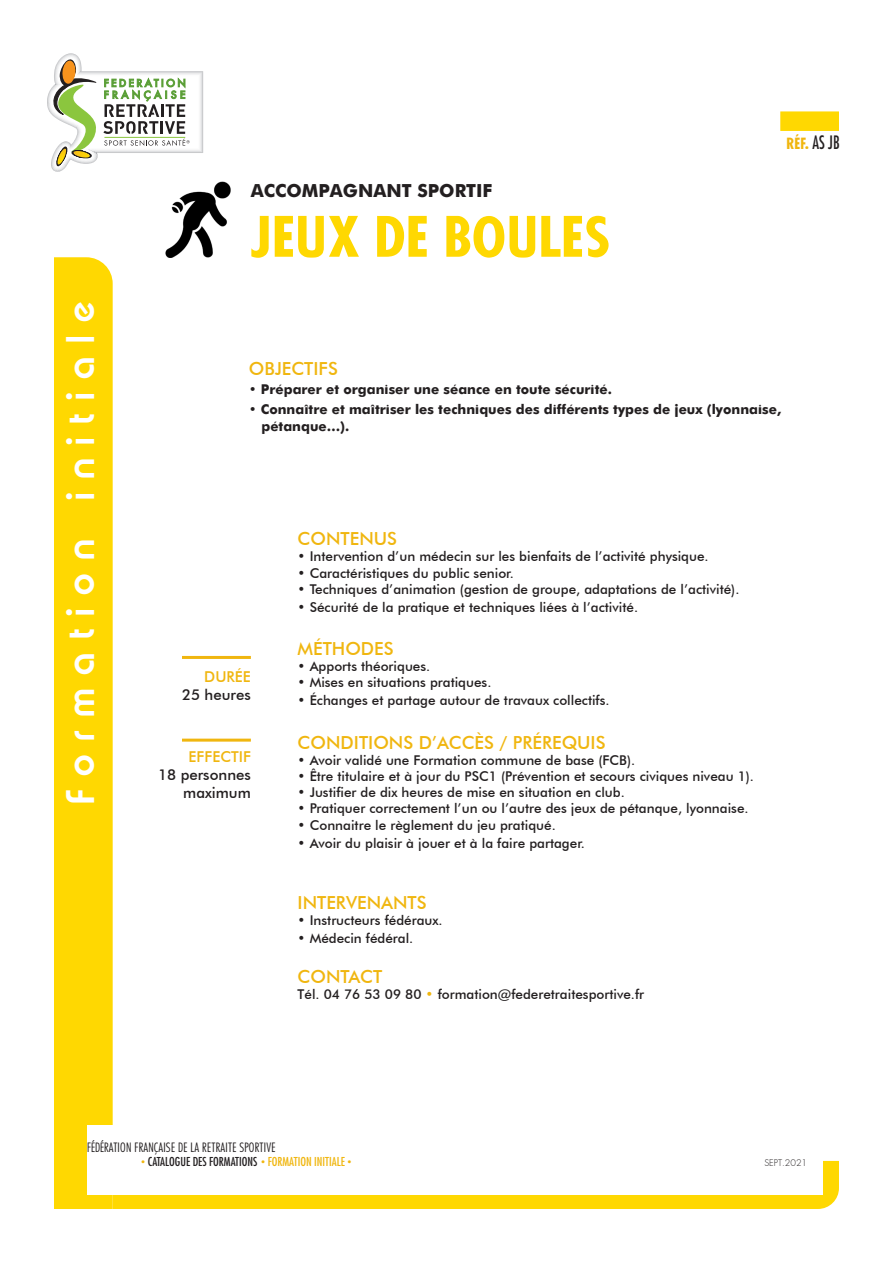
<style>
.page{position:relative;width:893px;height:1263px;background:#fff}
.page>*{position:absolute;margin:0;border:0;box-sizing:border-box;transform-origin:0 0}
.t1{font:700 condensed 54px "Futura";color:#ffd801;scale:1.1 1}
.t2{font:600 39px "Expressa";letter-spacing:.35em;color:#fff}
.t3{font:500 18px "Futura BT";color:#f0b60f}
.t4{font:700 18px "Futura";color:#231f20}
.t5{font:500 15px/18px "Futura BT";color:#231f20;text-align:right}
.t6{font:500 15px "Futura BT";color:#f0b60f}
.t7{font:700 condensed 15px "Futura";color:#f0b60f}
.t8{font:500 13.5px "Futura BT";color:#231f20}
.t9{font:700 13.5px "Futura";color:#231f20}
.t10{font:300 13.5px "Futura Condensed BQ";letter-spacing:.02em;color:#231f20}
.t11{font:condensed 12px "Futura";color:#231f20}
.t12{font:300 9px "Futura";color:#231f20}
.s1{font-weight:400;font-size:18px;color:#231f20}
.s2{color:#f0b60f}
.s3{font-family:"Futura Condensed BQ";font-weight:300;font-stretch:normal;color:#f0b60f}
</style>
<div class="page">
<div style="left:113px;top:1161px;width:726px;height:48px;background:#ffd801"></div>
<div style="left:780px;top:111px;width:59px;height:20px;background:#ffd801"></div>
<hr style="left:182px;top:656px;width:69px;height:3px;background:#f0b60f">
<hr style="left:182px;top:739px;width:69px;height:3px;background:#f0b60f">
<svg style="left:47px;top:53px;width:156px;height:119px"></svg>
<hr style="left:104px;top:137px;width:81px;height:1px;background:#8bc63e">
<img style="left:165px;top:182px;width:66px;height:75px">
<div style="left:54px;top:257px;width:59px;height:952px;background:#ffd801"></div>
<div style="left:87px;top:1125px;width:736px;height:70px;background:#fff"></div>
<p class="t2" style="left:57px;top:804px;width:503px;rotate:-90deg">Formation initiale</p>
<p class="t4" style="left:251px;top:177px;width:243px">ACCOMPAGNANT SPORTIF</p>
<p class="t1" style="left:251px;top:202px;width:328px">JEUX DE BOULES</p>
<p class="t7" style="left:786px;top:134px;width:55px">RÉF. <span class="s1">AS JB</span></p>
<p class="t3" style="left:249px;top:358px;width:91px">OBJECTIFS</p>
<p class="t9" style="left:249px;top:380px;width:365px">• Préparer et organiser une séance en toute sécurité.</p>
<p class="t9" style="left:249px;top:399px;width:534px">• Connaître et maîtriser les techniques des différents types de jeux (lyonnaise,</p>
<p class="t9" style="left:261px;top:417px;width:89px">pétanque…).</p>
<p class="t6" style="left:204px;top:667px;width:48px">DURÉE</p>
<p class="t5" style="left:182px;top:685px;width:70px">25 heures</p>
<p class="t6" style="left:189px;top:747px;width:64px">EFFECTIF</p>
<p class="t5" style="left:158px;top:765px;width:94px">18 personnes maximum</p>
<p class="t3" style="left:298px;top:528px;width:101px">CONTENUS</p>
<p class="t8" style="left:298px;top:548px;width:412px">• Intervention d’un médecin sur les bienfaits de l’activité physique.</p>
<p class="t8" style="left:298px;top:565px;width:218px">• Caractéristiques du public senior.</p>
<p class="t8" style="left:298px;top:581px;width:443px">• Techniques d’animation (gestion de groupe, adaptations de l’activité).</p>
<p class="t8" style="left:298px;top:599px;width:342px">• Sécurité de la pratique et techniques liées à l’activité.</p>
<p class="t3" style="left:298px;top:638px;width:98px">MÉTHODES</p>
<p class="t8" style="left:298px;top:658px;width:134px">• Apports théoriques.</p>
<p class="t8" style="left:298px;top:674px;width:195px">• Mises en situations pratiques.</p>
<p class="t8" style="left:298px;top:692px;width:313px">• Échanges et partage autour de travaux collectifs.</p>
<p class="t3" style="left:298px;top:731px;width:309px">CONDITIONS D’ACCÈS / PRÉREQUIS</p>
<p class="t8" style="left:298px;top:752px;width:339px">• Avoir validé une Formation commune de base (FCB).</p>
<p class="t8" style="left:298px;top:768px;width:458px">• Être titulaire et à jour du PSC1 (Prévention et secours civiques niveau 1).</p>
<p class="t8" style="left:298px;top:784px;width:329px">• Justifier de dix heures de mise en situation en club.</p>
<p class="t8" style="left:298px;top:800px;width:452px">• Pratiquer correctement l’un ou l’autre des jeux de pétanque, lyonnaise.</p>
<p class="t8" style="left:298px;top:817px;width:260px">• Connaitre le règlement du jeu pratiqué.</p>
<p class="t8" style="left:298px;top:835px;width:289px">• Avoir du plaisir à jouer et à la faire partager.</p>
<p class="t3" style="left:298px;top:891px;width:130px">INTERVENANTS</p>
<p class="t8" style="left:298px;top:912px;width:146px">• Instructeurs fédéraux.</p>
<p class="t8" style="left:298px;top:930px;width:117px">• Médecin fédéral.</p>
<p class="t3" style="left:298px;top:965px;width:86px">CONTACT</p>
<p class="t8" style="left:298px;top:986px;width:348px">Tél. 04 76 53 09 80 <span class="s2">•</span> formation@federetraitesportive.fr</p>
<p class="t10" style="left:87px;top:1139px;width:190px">FÉDÉRATION FRANÇAISE DE LA RETRAITE SPORTIVE</p>
<p class="t11" style="left:141px;top:1154px;width:212px"><span class="s3">•</span> CATALOGUE DES FORMATIONS <span class="s3">•</span> <span class="s2">FORMATION INITIALE</span> <span class="s3">•</span></p>
<p class="t12" style="left:764px;top:1157px;width:44px">SEPT.2021</p>
</div>
